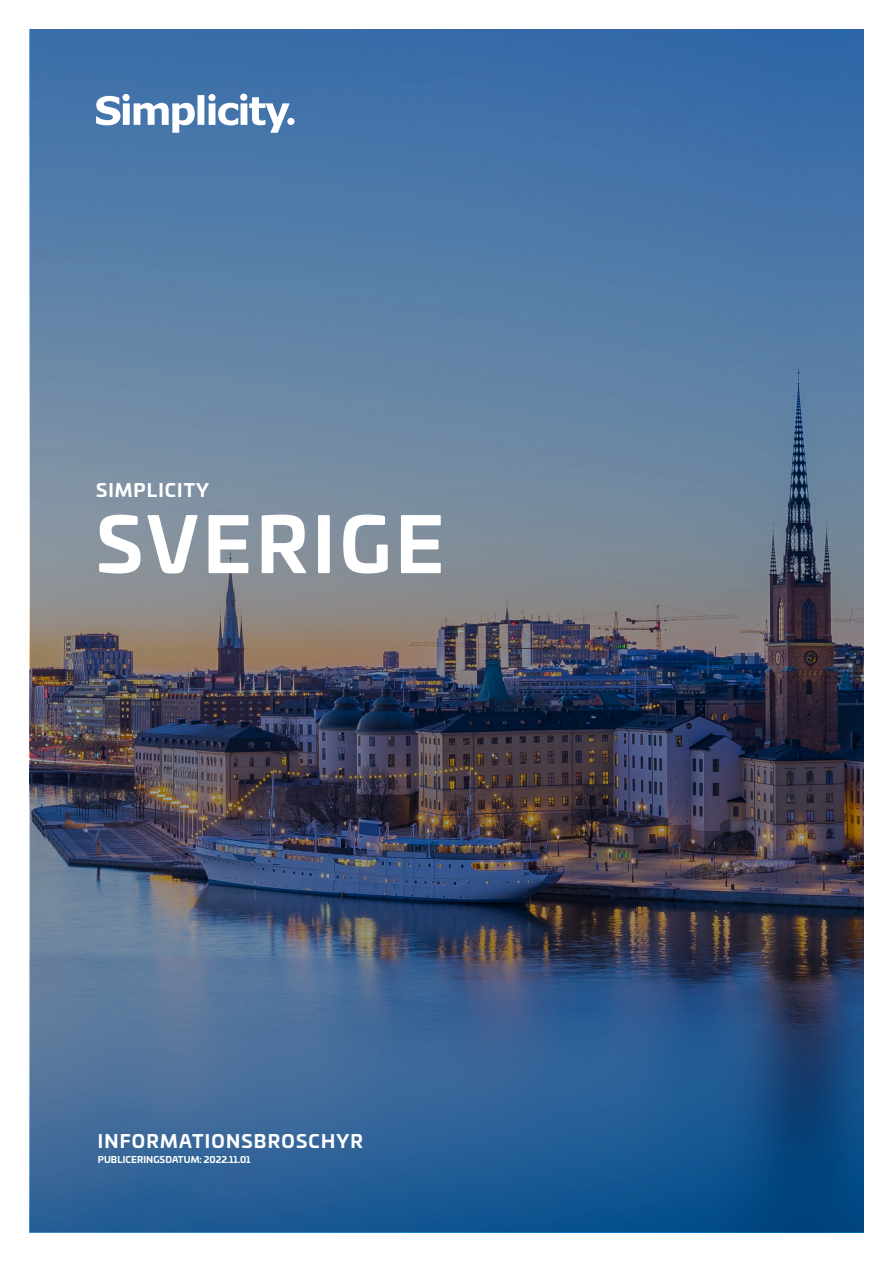
<style>
.page{position:relative;width:893px;height:1263px;background:#fff}
.page>*{position:absolute;margin:0;border:0;box-sizing:border-box;transform-origin:0 0}
.t1{font:700 75px "Univia Pro";letter-spacing:.06em;color:#fff}
.t2{font:700 18px "Univia Pro";letter-spacing:.07em;color:#fff}
.t3{font:700 9px "Univia Pro";letter-spacing:.01em;color:#fff}
</style>
<div class="page">
<img style="left:30px;top:30px;width:833px;height:1202px">
<svg style="left:96px;top:94px;width:198px;height:39px"></svg>
<p class="t2" style="left:96px;top:476px;width:115px">SIMPLICITY</p>
<p class="t1" style="left:96px;top:485px;width:350px">SVERIGE</p>
<p class="t2" style="left:98px;top:1126px;width:267px">INFORMATIONSBROSCHYR</p>
<p class="t3" style="left:98px;top:1152px;width:154px">PUBLICERINGSDATUM: 2022.11.01</p>
</div>
